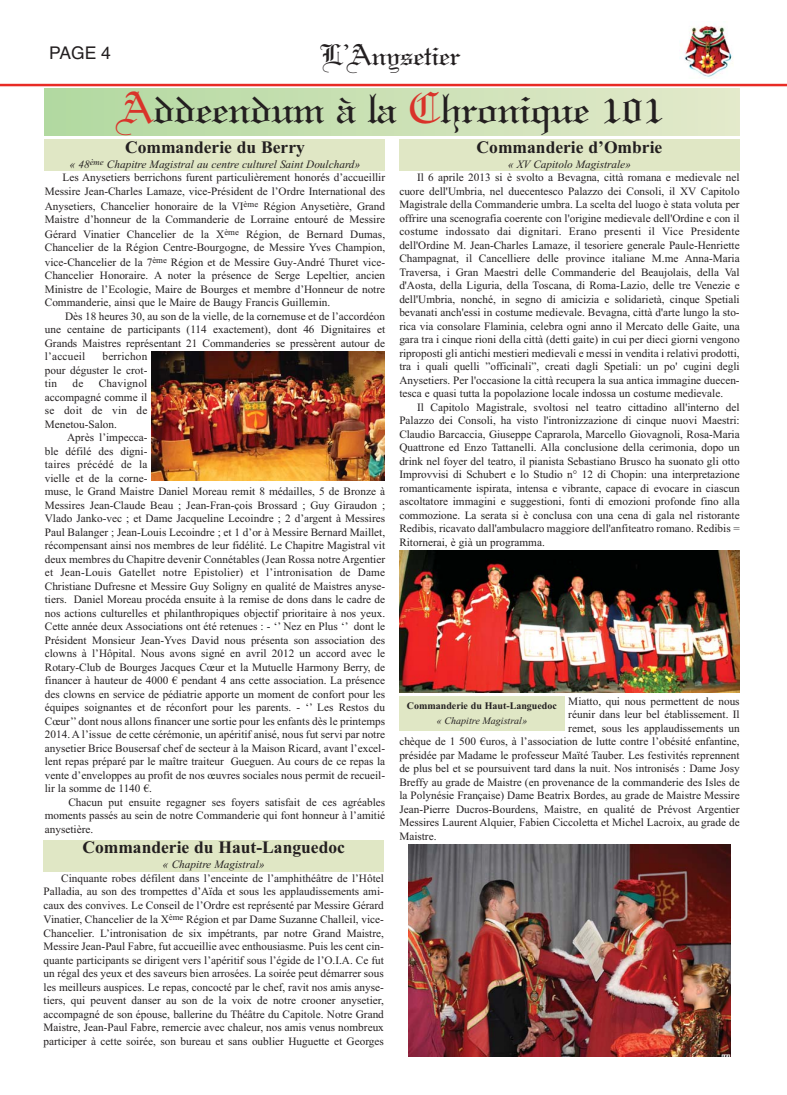
<style>
.page{position:relative;width:787px;height:1095px;background:#fff}
.page>*{position:absolute;margin:0;border:0;box-sizing:border-box;transform-origin:0 0}
.t1{font:45px "Wedding Text BT";color:#231f20}
.t2{font:30px "Wedding Text BT";color:#231f20}
.t3{font:700 17.5px "Times New Roman";color:#231f20}
.t4{font:17.5px "Helvetica";color:#231f20}
.t5{font:11.25px/13.5px "Times New Roman";color:#231f20;text-align:justify}
.t6{font:italic 11.25px "Times New Roman";color:#231f20}
.t7{font:700 10px "Times New Roman";color:#231f20}
.t8{font:italic 10px "Times New Roman";color:#231f20}
.s1{color:#d9332a}
</style>
<div class="page">
<img style="left:684px;top:24px;width:49px;height:55px">
<hr style="left:0;top:84px;width:787px;height:2px;background:#e82b25">
<div style="left:399px;top:139px;width:340px;height:32px;background:#e0e7c5"></div>
<div style="left:45px;top:139px;width:340px;height:32px;background:#e0e7c5"></div>
<div style="left:44px;top:840px;width:340px;height:32px;background:#e0e7c5"></div>
<div style="left:45px;top:88px;width:694px;height:47px;background:linear-gradient(to right,#b2d9a0,#e4e9cb)"></div>
<img style="left:151px;top:352px;width:233px;height:129px">
<img style="left:400px;top:550px;width:339px;height:143px">
<img style="left:409px;top:845px;width:321px;height:211px">
<div style="left:399px;top:697px;width:165px;height:34px;background:#e0e7c5"></div>
<h3 class="t4" style="left:49px;top:46px;width:63px">PAGE 4</h3>
<h2 class="t2" style="left:321px;top:37px;width:141px">L’Anysetier</h2>
<h1 class="t1" style="left:120px;top:81px;width:545px"><span class="s1">A</span>ddeendum à la <span class="s1">C</span>hronique 101</h1>
<p class="t5" style="left:45px;top:172px;width:342px;text-align:right">Les Anysetiers berrichons furent particulièrement honorés d’accueillir<br>Messire Jean-Charles Lamaze, vice-Président de l’Ordre International des</p>
<p class="t5" style="left:45px;top:200px;width:342px">Anysetiers, Chancelier honoraire de la VI<sup>ème</sup> Région Anysetière, Grand<br>Maistre d’honneur de la Commanderie de Lorraine entouré de Messire</p>
<p class="t5" style="left:45px;top:228px;width:342px">Gérard Vinatier Chancelier de la X<sup>ème</sup> Région, de Bernard Dumas,<br>Chancelier de la Région Centre-Bourgogne, de Messire Yves Champion,</p>
<p class="t5" style="left:45px;top:256px;width:342px">vice-Chancelier de la 7<sup>ème</sup> Région et de Messire Guy-André Thuret vice-Chancelier Honoraire. A noter la présence de Serge Lepeltier, ancien Ministre de l’Ecologie, Maire de Bourges et membre d’Honneur de notre Commanderie, ainsi que le Maire de Baugy Francis Guillemin.</p>
<p class="t5" style="left:45px;top:310px;width:342px;text-indent:20px">Dès 18 heures 30, au son de la vielle, de la cornemuse et de l’accordéon une centaine de participants (114 exactement), dont 46 Dignitaires et Grands Maistres représentant 21 Commanderies se pressèrent autour de l’accueil</p>
<h3 class="t3" style="left:476px;top:141px;width:187px">Commanderie d’Ombrie</h3>
<p class="t6" style="left:508px;top:160px;width:124px">« XV Capitolo Magistrale»</p>
<h3 class="t3" style="left:125px;top:141px;width:181px">Commanderie du Berry</h3>
<p class="t6" style="left:70px;top:160px;width:292px">« 48<sup>ème</sup> Chapitre Magistral au centre culturel Saint Doulchard»</p>
<p class="t5" style="left:399px;top:172px;width:342px;text-indent:18px">Il 6 aprile 2013 si è svolto a Bevagna, città romana e medievale nel cuore dell'Umbria, nel duecentesco Palazzo dei Consoli, il XV Capitolo Magistrale della Commanderie umbra. La scelta del luogo è stata voluta per offrire una scenografia coerente con l'origine medievale dell'Ordine e con il costume indossato dai dignitari. Erano presenti il Vice Presidente dell'Ordine M. Jean-Charles Lamaze, il tesoriere generale Paule-Henriette Champagnat, il Cancelliere delle province italiane M.me Anna-Maria Traversa, i Gran Maestri delle Commanderie del Beaujolais, della Val d'Aosta, della Liguria, della Toscana, di Roma-Lazio, delle tre Venezie e dell'Umbria, nonché, in segno di amicizia e solidarietà, cinque Spetiali bevanati anch'essi in costume medievale. Bevagna, città d'arte lungo la sto&shy;rica via consolare Flaminia, celebra ogni anno il Mercato delle Gaite, una gara tra i cinque rioni della città (detti gaite) in cui per dieci giorni vengono riproposti gli antichi mestieri medievali e messi in vendita i relativi prodotti, tra i quali quelli ”officinali”, creati dagli Spetiali: un po' cugini degli Anysetiers. Per l'occasione la città recupera la sua antica immagine duecen&shy;tesca e quasi tutta la popolazione locale indossa un costume medievale.</p>
<p class="t5" style="left:399px;top:401px;width:342px;text-indent:18px">Il Capitolo Magistrale, svoltosi nel teatro cittadino all'interno del Palazzo dei Consoli, ha visto l'intronizzazione di cinque nuovi Maestri:<br>Claudio Barcaccia, Giuseppe Caprarola, Marcello Giovagnoli, Rosa-Maria Quattrone ed Enzo Tattanelli. Alla conclusione della cerimonia, dopo un drink nel foyer del teatro, il pianista Sebastiano Brusco ha suonato gli otto Improvvisi di Schubert e lo Studio n° 12 di Chopin: una interpretazione romanticamente ispirata, intensa e vibrante, capace di evocare in ciascun ascoltatore immagini e suggestioni, fonti di emozioni profonde fino alla commozione. La serata si è conclusa con una cena di gala nel ristorante Redibis, ricavato dall'ambulacro maggiore dell'anfiteatro romano. Redibis = Ritornerai, è già un programma.</p>
<p class="t5" style="left:45px;top:351px;width:104px;text-indent:58px">berrichon pour déguster le crot&shy;tin</p>
<p class="t5" style="left:45px;top:378px;width:104px;text-indent:54px">Chavignol accompagné comme il se doit de vin de Menetou-Salon.</p>
<p class="t5" style="left:45px;top:432px;width:342px;text-align:left;text-indent:22px">Après l’impecca-<br>ble défilé des digni-<br>taires précédé de la<br>vielle et de la corne-<br>muse, le Grand Maistre Daniel Moreau remit 8 médailles, 5 de Bronze à Messires Jean-Claude Beau ; Jean-Fran-çois Brossard ; Guy Giraudon ; Vlado Janko-vec ; et Dame Jacqueline Lecoindre ; 2 d’argent à Messires Paul Balanger ; Jean-Louis Lecoindre ; et 1 d’or à Messire Bernard Maillet, récompensant ainsi nos membres de leur fidélité. Le Chapitre Magistral vit deux membres du Chapitre devenir Connétables (Jean Rossa notre Argentier et Jean-Louis Gatellet notre Epistolier) et l’intronisation de Dame Christiane Dufresne et Messire Guy Soligny en qualité de Maistres anyse&shy;tiers. Daniel Moreau procéda ensuite à la remise de dons dans le cadre de nos actions culturelles et philanthropiques objectif prioritaire à nos yeux.<br>Cette année deux Associations ont été retenues : - ‘’ Nez en Plus ‘’ dont le Président Monsieur Jean-Yves David nous présenta son association des clowns à l’Hôpital. Nous avons signé en avril 2012 un accord avec le Rotary-Club de Bourges Jacques Cœur et la Mutuelle Harmony Berry, de financer à hauteur de 4000 € pendant 4 ans cette association. La présence des clowns en service de pédiatrie apporte un moment de confort pour les équipes soignantes et de réconfort pour les parents. - ‘’ Les Restos du Cœur’’ dont nous allons financer une sortie pour les enfants dès le printemps 2014. A l’issue de cette cérémonie, un apéritif anisé, nous fut servi par notre anysetier Brice Bousersaf chef de secteur à la Maison Ricard, avant l’excel&shy;lent repas préparé par le maître traiteur Gueguen. Au cours de ce repas la vente d’enveloppes au profit de nos œuvres sociales nous permit de recueil&shy;lir la somme de 1140 €.</p>
<p class="t5" style="left:45px;top:796px;width:342px;text-indent:24px">Chacun put ensuite regagner ses foyers satisfait de ces agréables moments passés au sein de notre Commanderie qui font honneur à l’amitié anysetière.</p>
<p class="t5" style="left:72px;top:378px;width:12px">de</p>
<p class="t5" style="left:568px;top:695px;width:173px">Miatto, qui nous permettent de nous</p>
<p class="t5" style="left:568px;top:709px;width:173px">réunir dans leur bel établissement. Il</p>
<p class="t5" style="left:568px;top:722px;width:173px">remet, sous les applaudissements un</p>
<p class="t5" style="left:399px;top:736px;width:342px">chèque de 1 500 €uros, à l’association de lutte contre l’obésité enfantine,</p>
<p class="t5" style="left:399px;top:749px;width:342px">présidée par Madame le professeur Maïté Tauber. Les festivités reprennent</p>
<p class="t5" style="left:399px;top:763px;width:342px">de plus bel et se poursuivent tard dans la nuit. Nos intronisés : Dame Josy</p>
<p class="t5" style="left:399px;top:776px;width:342px">Breffy au grade de Maistre (en provenance de la commanderie des Isles de</p>
<p class="t5" style="left:399px;top:790px;width:342px">la Polynésie Française) Dame Beatrix Bordes, au grade de Maistre Messire</p>
<p class="t5" style="left:399px;top:803px;width:342px">Jean-Pierre Ducros-Bourdens, Maistre, en qualité de Prévost Argentier</p>
<p class="t5" style="left:399px;top:817px;width:342px">Messires Laurent Alquier, Fabien Ciccoletta et Michel Lacroix, au grade de</p>
<p class="t5" style="left:399px;top:830px;width:39px">Maistre.</p>
<p class="t7" style="left:407px;top:702px;width:151px">Commanderie du Haut-Languedoc</p>
<p class="t8" style="left:437px;top:717px;width:92px">« Chapitre Magistral»</p>
<h3 class="t3" style="left:82px;top:841px;width:264px">Commanderie du Haut-Languedoc</h3>
<p class="t6" style="left:163px;top:860px;width:103px">« Chapitre Magistral»</p>
<p class="t5" style="left:44px;top:872px;width:342px;text-indent:18px">Cinquante robes défilent dans l’enceinte de l’amphithéâtre de l’Hôtel Palladia, au son des trompettes d’Aïda et sous les applaudissements ami&shy;caux des convives. Le Conseil de l’Ordre est représenté par Messire Gérard</p>
<p class="t5" style="left:44px;top:914px;width:342px">Vinatier, Chancelier de la X<sup>ème</sup> Région et par Dame Suzanne Challeil, vice-Chancelier. L’intronisation de six impétrants, par notre Grand Maistre, Messire Jean-Paul Fabre, fut accueillie avec enthousiasme. Puis les cent cin&shy;quante participants se dirigent vers l’apéritif sous l’égide de l’O.I.A. Ce fut un régal des yeux et des saveurs bien arrosées. La soirée peut démarrer sous les meilleurs auspices. Le repas, concocté par le chef, ravit nos amis anyse&shy;tiers, qui peuvent danser au son de la voix de notre crooner anysetier, accompagné de son épouse, ballerine du Théâtre du Capitole. Notre Grand Maistre, Jean-Paul Fabre, remercie avec chaleur, nos amis venus nombreux participer à cette soirée, son bureau et sans oublier Huguette et Georges</p>
</div>
